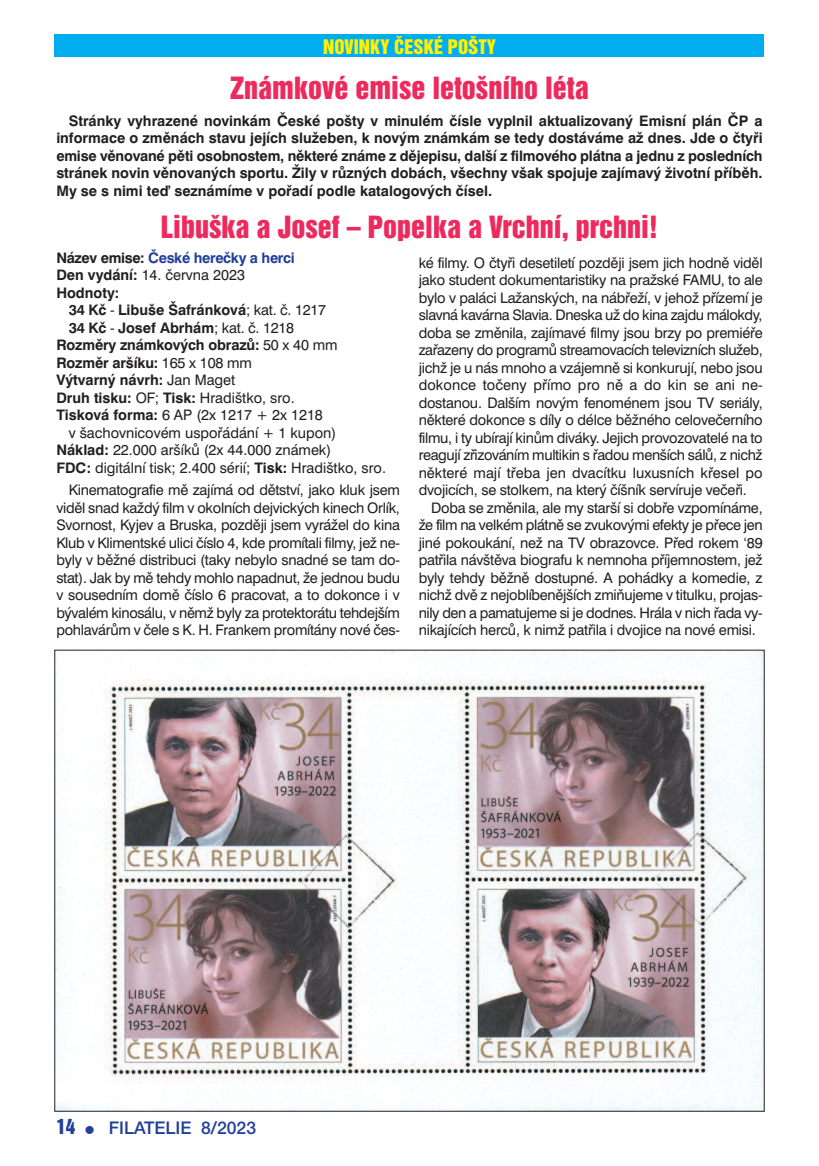
<style>
.page{position:relative;width:819px;height:1166px;background:#fff}
.page>*{position:absolute;margin:0;border:0;box-sizing:border-box;transform-origin:0 0}
.t1{font:28px "Switzerland Inserat";color:#ee2a5c}
.t2{font:18.38px "Switzerland Inserat";color:#fff101}
.t3{font:17.5px "Helvetica E A";color:#223f99}
.t4{font:14.53px/17.5px "Swiss 721 BTCE";letter-spacing:-.015em;color:#231f20;text-align:justify}
.t5{font:700 14.53px/17.5px "Swiss 721 BTCE";color:#231f20;text-align:justify}
.t6{font:700 14.53px/17.5px "Swiss 721 BTCE";letter-spacing:-.025em;color:#231f20}
.s1{color:#223f99}
.s2{font-weight:400}
.s3{font-weight:700}
.s4{font-family:"Helvetica Inserat E";font-size:19.25px}
.s5{font-size:14px}
</style>
<div class="page">
<div style="left:55px;top:35px;width:709px;height:22px;background:#00aeef"></div>
<img style="left:57px;top:652px;width:705px;height:457px">
<p class="t2" style="left:323px;top:37px;width:174px">NOVINKY ČESKÉ POŠTY</p>
<h1 class="t1" style="left:230px;top:73px;width:360px">Známkové emise letošního léta</h1>
<p class="t5" style="left:56px;top:113px;width:707px;text-indent:12px">Stránky vyhrazené novinkám České pošty v minulém čísle vyplnil aktualizovaný Emisní plán ČP a informace o změnách stavu jejích služeben, k novým známkám se tedy dostáváme až dnes. Jde o čtyři emise věnované pěti osobnostem, některé známe z dějepisu, další z filmového plátna a jednu z posledních stránek novin věnovaných sportu. Žily v různých dobách, všechny však spojuje zajímavý životní příběh.<br>My se s nimi teď seznámíme v pořadí podle katalogových čísel.</p>
<h1 class="t1" style="left:161px;top:212px;width:498px">Libuška a Josef – Popelka a Vrchní, prchni!</h1>
<p class="t6" style="left:56px;top:250px;width:240px">Název emise: <span class="s1">České herečky a herci<br></span>Den vydání: <span class="s2">14. června 2023<br></span>Hodnoty:</p>
<p class="t5" style="left:69px;top:303px;width:259px">34 Kč <span class="s2">-</span> Libuše Šafránková<span class="s2">; kat. č. 1217</span></p>
<p class="t5" style="left:69px;top:320px;width:227px">34 Kč <span class="s2">-</span> Josef Abrhám<span class="s2">; kat. č. 1218</span></p>
<p class="t5" style="left:56px;top:338px;width:282px">Rozměry známkových obrazů: <span class="s2">50 x 40 mm</span></p>
<p class="t5" style="left:56px;top:355px;width:197px">Rozměr aršíku: <span class="s2">165 x 108 mm</span></p>
<p class="t5" style="left:56px;top:373px;width:180px">Výtvarný návrh: <span class="s2">Jan Maget</span></p>
<p class="t4" style="left:56px;top:390px;width:240px"><span class="s3">Druh tisku:</span> OF; <span class="s3">Tisk:</span> Hradištko, sro.</p>
<p class="t4" style="left:56px;top:408px;width:268px"><span class="s3">Tisková forma:</span> 6 AP (2x 1217 + 2x 1218</p>
<p class="t4" style="left:69px;top:425px;width:269px">v šachovnicovém uspořádání + 1 kupon)</p>
<p class="t4" style="left:56px;top:443px;width:276px"><span class="s3">Náklad:</span> 22.000 aršíků (2x 44.000 známek)</p>
<p class="t4" style="left:56px;top:460px;width:331px"><span class="s3">FDC:</span> digitální tisk; 2.400 sérií; <span class="s3">Tisk:</span> Hradištko, sro.</p>
<p class="t4" style="left:56px;top:483px;width:345px;text-indent:12px">Kinematografie mě zajímá od dětství, jako kluk jsem viděl snad každý film v okolních dejvických kinech Orlík, Svornost, Kyjev a Bruska, později jsem vyrážel do kina Klub v Klimentské ulici číslo 4, kde promítali filmy, jež ne&shy;byly v běžné distribuci (taky nebylo snadné se tam do&shy;stat). Jak by mě tehdy mohlo napadnut, že jednou budu v sousedním domě číslo 6 pracovat, a to dokonce i v bývalém kinosálu, v němž byly za protektorátu tehdejším pohlavárům v čele s K. H. Frankem promítány nové čes-</p>
<p class="t4" style="left:418px;top:255px;width:345px">ké filmy. O čtyři desetiletí později jsem jich hodně viděl jako student dokumentaristiky na pražské FAMU, to ale bylo v paláci Lažanských, na nábřeží, v jehož přízemí je slavná kavárna Slavia. Dneska už do kina zajdu málokdy, doba se změnila, zajímavé filmy jsou brzy po premiéře zařazeny do programů streamovacích televizních služeb, jichž je u nás mnoho a vzájemně si konkurují, nebo jsou dokonce točeny přímo pro ně a do kin se ani ne&shy;dostanou. Dalším novým fenoménem jsou TV seriály, některé dokonce s díly o délce běžného celovečerního filmu, i ty ubírají kinům diváky. Jejich provozovatelé na to reagují zřizováním multikin s řadou menších sálů, z nichž některé mají třeba jen dvacítku luxusních křesel po dvojicích, se stolkem, na který číšník servíruje večeři.</p>
<p class="t4" style="left:418px;top:500px;width:345px;text-indent:12px">Doba se změnila, ale my starší si dobře vzpomínáme, že film na velkém plátně se zvukovými efekty je přece jen jiné pokoukání, než na TV obrazovce. Před rokem ‘89 patřila návštěva biografu k nemnoha příjemnostem, jež byly tehdy běžně dostupné. A pohádky a komedie, z nichž dvě z nejoblíbenějších zmiňujeme v titulku, projas&shy;nily den a pamatujeme si je dodnes. Hrála v nich řada vy&shy;nikajících herců, k nimž patřila i dvojice na nové emisi.</p>
<p class="t3" style="left:56px;top:1117px;width:201px"><span class="s4">14</span> <span class="s5">π</span> FILATELIE 8/2023</p>
</div>
